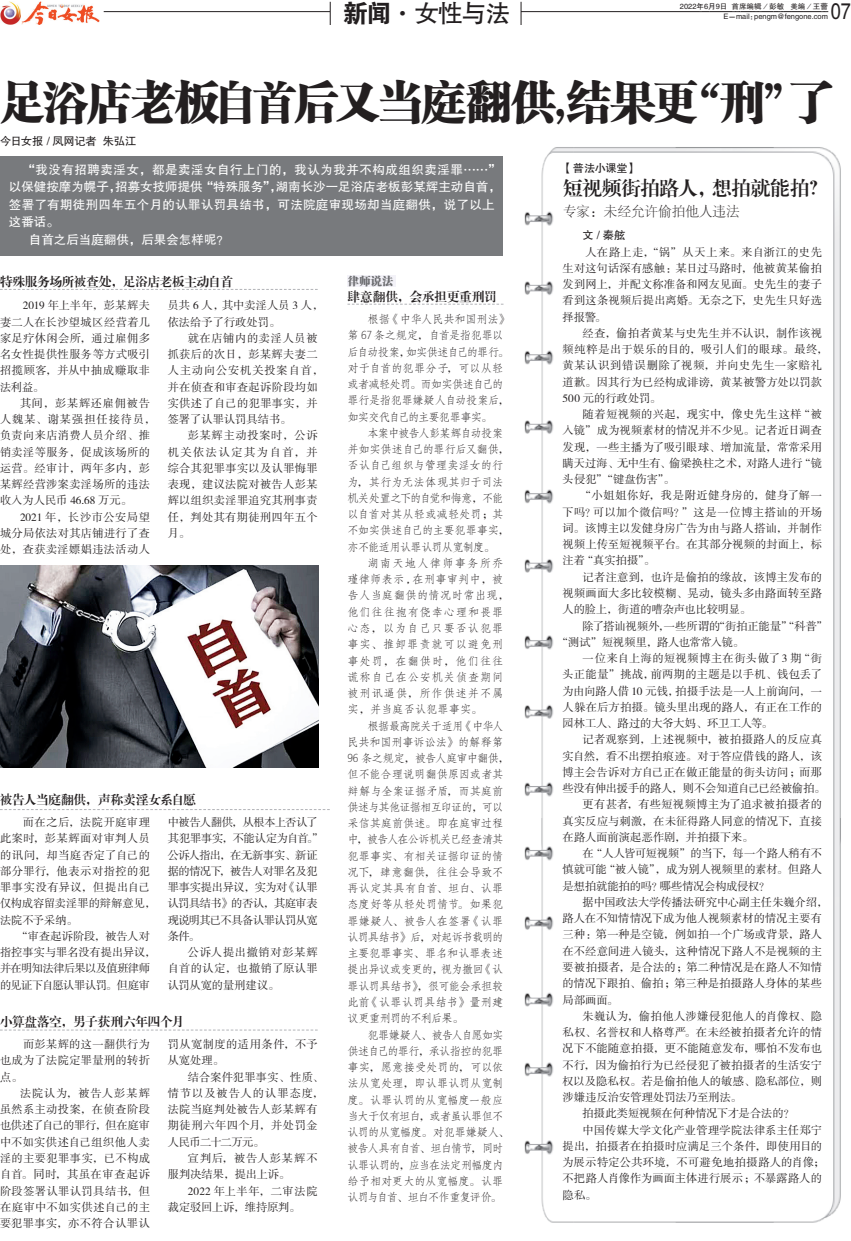
<style>
.page{position:relative;width:851px;height:1241px;background:#fff}
.page>*{position:absolute;margin:0;border:0;box-sizing:border-box;transform-origin:0 0}
.t1{font:45px "FZCSJW GB1 0";letter-spacing:-.03em;color:#231f20}
.t2{font:25px "FZHTJW GB1 0";color:#231f20}
.t3{font:22.62px "FZHTJW GB1 0";color:#231f20;scale:.8 1}
.t4{font:19.62px "FZXBSJW GB1 0";letter-spacing:-.015em;color:#231f20}
.t5{font:13.62px "FZSYJW GB1 0";color:#231f20}
.t6{font:12.5px "FZHTJW GB1 0";letter-spacing:.025em;color:#fff}
.t7{font:12.5px "FZXBSJW GB1 0";letter-spacing:-.01em;color:#231f20}
.t8{font:12.5px "FZHTJW GB1 0";color:#fff}
.t9{font:11.25px/16.2px "FZSSJW GB1 0";letter-spacing:.015em;color:#231f20;text-align:justify}
.t10{font:11.25px/16.2px "FZFSJW GB1 0";letter-spacing:-.025em;color:#231f20}
.t11{font:11.25px/16.2px "FZFSJW GB1 0";letter-spacing:-.05em;color:#231f20}
.t12{font:11.25px/16.2px "FZFSJW GB1 0";letter-spacing:.07em;color:#231f20}
.t13{font:11.25px/16.2px "FZSSJW GB1 0";letter-spacing:-.04em;color:#231f20}
.t14{font:11.25px/16.2px "FZSSJW GB1 0";letter-spacing:.035em;color:#231f20}
.t15{font:11.25px/16.2px "FZSSJW GB1 0";letter-spacing:-.01em;color:#231f20}
.t16{font:11.25px/16.2px "FZSSJW GB1 0";letter-spacing:-.03em;color:#231f20}
.t17{font:11.25px "FZSSJW GB1 0";letter-spacing:-.02em;color:#231f20}
.t18{font:11.25px "FZHTJW GB1 0";letter-spacing:-.03em;color:#231f20}
.t19{font:11.25px "FZSSJW GB1 0";letter-spacing:-.025em;color:#231f20}
.t20{font:11.25px "FZSSJW GB1 0";letter-spacing:-.015em;color:#231f20}
.t21{font:11.25px "FZSSJW GB1 0";letter-spacing:-.005em;color:#231f20}
.t22{font:11.25px "FZCSJW GB1 0";color:#6c6d70}
.t23{font:7.5px/10px "FZHTJW GB1 0";color:#231f20;text-align:right}
.s1{font-family:"FZDHTJW GB1 0"}
</style>
<div class="page">
<img style="left:524px;top:147px;width:317px;height:671px">
<img style="left:524px;top:818px;width:317px;height:405px">
<div style="left:347px;top:275px;width:49px;height:12px;background:#f3f2f8"></div>
<div style="left:0;top:156px;width:503px;height:100px;background:#787a7d"></div>
<hr style="left:104px;top:11px;width:724px;height:1px;background:#231f20">
<div style="left:330px;top:2px;width:190px;height:24px;background:#fff"></div>
<svg style="left:330px;top:2px;width:1px;height:23px"></svg>
<svg style="left:520px;top:2px;width:1px;height:23px"></svg>
<img style="left:0;top:1px;width:99px;height:24px">
<svg style="left:678px;top:11px;width:151px;height:2px"></svg>
<svg style="left:0;top:289px;width:317px;height:1px"></svg>
<img style="left:0;top:566px;width:318px;height:201px">
<svg style="left:0;top:809px;width:330px;height:1px"></svg>
<svg style="left:0;top:1029px;width:317px;height:1px"></svg>
<svg style="left:347px;top:304px;width:156px;height:1px"></svg>
<h2 class="t2" style="left:343px;top:-1px;width:169px"><span class="s1">新闻</span>·女性与法</h2>
<h3 class="t3" style="left:830px;top:-1px;width:27px">07</h3>
<p class="t23" style="left:680px;top:2px;width:149px">2022年6月9日 首席编辑／彭敏 美编／王蕾<br>E－mail：pengm@fengone.com</p>
<h1 class="t1" style="left:0;top:76px;width:836px">足浴店老板自首后又当庭翻供，结果更“刑”了</h1>
<p class="t18" style="left:0;top:135px;width:138px">今日女报 / 凤网记者 朱弘江</p>
<p class="t6" style="left:23px;top:163px;width:480px">“我没有招聘卖淫女，都是卖淫女自行上门的，我认为我并不构成组织卖淫罪……”</p>
<p class="t8" style="left:9px;top:180px;width:493px">以保健按摩为幌子，招募女技师提供“特殊服务”，湖南长沙一足浴店老板彭某辉主动自首，</p>
<p class="t6" style="left:9px;top:198px;width:487px">签署了有期徒刑四年五个月的认罪认罚具结书，可法院庭审现场却当庭翻供，说了以上</p>
<p class="t6" style="left:9px;top:215px;width:52px">这番话。</p>
<p class="t8" style="left:29px;top:233px;width:201px">自首之后当庭翻供，后果会怎样呢？</p>
<p class="t7" style="left:0;top:274px;width:234px">特殊服务场所被查处，足浴店老板主动自首</p>
<p class="t9" style="left:0;top:298px;width:151px;text-indent:23px">2019 年上半年，彭某辉夫妻二人在长沙望城区经营着几家足疗休闲会所，通过雇佣多名女性提供性服务等方式吸引招揽顾客，并从中抽成赚取非法利益。</p>
<p class="t9" style="left:0;top:395px;width:157px;text-align:left;text-indent:20px">其间，彭某辉还雇佣被告人魏某、谢某强担任接待员，负责向来店消费人员介绍、推销卖淫等服务，促成该场所的运营。经审计，两年多内，彭某辉经营涉案卖淫场所的违法收入为人民币 46.68 万元。</p>
<p class="t9" style="left:0;top:509px;width:151px;text-indent:20px">2021 年，长沙市公安局望城分局依法对其店铺进行了查处，查获卖淫嫖娼违法活动人</p>
<p class="t9" style="left:168px;top:298px;width:157px">员共 6 人，其中卖淫人员 3 人，依法给予了行政处罚。</p>
<p class="t9" style="left:168px;top:330px;width:157px;text-align:left;text-indent:20px">就在店铺内的卖淫人员被抓获后的次日，彭某辉夫妻二人主动向公安机关投案自首，并在侦查和审查起诉阶段均如实供述了自己的犯罪事实，并签署了认罪认罚具结书。</p>
<p class="t9" style="left:168px;top:428px;width:151px;text-indent:20px">彭某辉主动投案时，公诉机关依法认定其为自首，并综合其犯罪事实以及认罪悔罪表现，建议法院对被告人彭某辉以组织卖淫罪追究其刑事责任，判处其有期徒刑四年五个月。</p>
<p class="t7" style="left:0;top:792px;width:197px">被告人当庭翻供，声称卖淫女系自愿</p>
<p class="t9" style="left:0;top:814px;width:157px;text-align:left;text-indent:23px">而在之后，法院开庭审理此案时，彭某辉面对审判人员的讯问，却当庭否定了自己的部分罪行，他表示对指控的犯罪事实没有异议，但提出自己仅构成容留卖淫罪的辩解意见，法院不予采纳。</p>
<p class="t16" style="left:0;top:928px;width:157px;text-indent:17px">“审查起诉阶段，被告人对指控事实与罪名没有提出异议，并在明知法律后果以及值班律师的见证下自愿认罪认罚。但庭审</p>
<p class="t13" style="left:168px;top:814px;width:157px">中被告人翻供，从根本上否认了其犯罪事实，不能认定为自首。”公诉人指出，在无新事实、新证据的情况下，被告人对罪名及犯罪事实提出异议，实为对《认罪认罚具结书》的否认，其庭审表现说明其已不具备认罪认罚从宽条件。</p>
<p class="t9" style="left:168px;top:944px;width:151px;text-indent:20px">公诉人提出撤销对彭某辉自首的认定，也撤销了原认罪认罚从宽的量刑建议。</p>
<p class="t7" style="left:0;top:1014px;width:185px">小算盘落空，男子获刑六年四个月</p>
<p class="t9" style="left:0;top:1036px;width:151px;text-indent:23px">而彭某辉的这一翻供行为也成为了法院定罪量刑的转折点。</p>
<p class="t9" style="left:0;top:1085px;width:151px;text-indent:20px">法院认为，被告人彭某辉虽然系主动投案，在侦查阶段也供述了自己的罪行，但在庭审中不如实供述自己组织他人卖淫的主要犯罪事实，已不构成自首。同时，其虽在审查起诉阶段签署认罪认罚具结书，但在庭审中不如实供述自己的主要犯罪事实，亦不符合认罪认</p>
<p class="t14" style="left:168px;top:1036px;width:151px">罚从宽制度的适用条件，不予从宽处理。</p>
<p class="t14" style="left:168px;top:1069px;width:157px;text-indent:20px">结合案件犯罪事实、性质、情节以及被告人的认罪态度，法院当庭判处被告人彭某辉有期徒刑六年四个月，并处罚金人民币二十二万元。</p>
<p class="t9" style="left:168px;top:1150px;width:151px;text-indent:20px">宣判后，被告人彭某辉不服判决结果，提出上诉。</p>
<p class="t9" style="left:168px;top:1182px;width:151px;text-indent:20px">2022 年上半年，二审法院裁定驳回上诉，维持原判。</p>
<p class="t22" style="left:348px;top:275px;width:47px">律师说法</p>
<p class="t7" style="left:347px;top:289px;width:151px">肆意翻供，会承担更重刑罚</p>
<p class="t11" style="left:347px;top:311px;width:163px;text-indent:20px">根据《中华人民共和国刑法》第 67 条之规定，自首是指犯罪以后自动投案，如实供述自己的罪行。对于自首的犯罪分子，可以从轻或者减轻处罚。而如实供述自己的罪行是指犯罪嫌疑人自动投案后，如实交代自己的主要犯罪事实。</p>
<p class="t10" style="left:347px;top:425px;width:163px;text-indent:20px">本案中被告人彭某辉自动投案并如实供述自己的罪行后又翻供，否认自己组织与管理卖淫女的行为，其行为无法体现其归于司法机关处置之下的自觉和悔意，不能以自首对其从轻或减轻处罚；其不如实供述自己的主要犯罪事实，亦不能适用认罪认罚从宽制度。</p>
<p class="t12" style="left:347px;top:555px;width:163px;text-indent:20px">湖南天地人律师事务所乔瑾律师表示 , 在刑事审判中，被告人当庭翻供的情况时常出现，他们往往抱有侥幸心理和畏罪心态，以为自己只要否认犯罪事实、推卸罪责就可以避免刑事处罚，在翻供时，他们往往谎称自己在公安机关侦查期间被刑讯逼供，所作供述并不属实，并当庭否认犯罪事实。</p>
<p class="t10" style="left:347px;top:717px;width:163px;text-indent:20px">根据最高院关于适用《中华人民共和国刑事诉讼法》的解释第<br>96 条之规定，被告人庭审中翻供，但不能合理说明翻供原因或者其辩解与全案证据矛盾，而其庭前供述与其他证据相互印证的，可以采信其庭前供述。即在庭审过程中，被告人在公诉机关已经查清其犯罪事实、有相关证据印证的情况下，肆意翻供，往往会导致不再认定其具有自首、坦白、认罪态度好等从轻处罚情节。如果犯罪嫌疑人、被告人在签署《认罪认罚具结书》后，对起诉书载明的主要犯罪事实、罪名和认罪表述提出异议或变更的，视为撤回《认罪认罚具结书》，很可能会承担较此前《认罪认罚具结书》量刑建议更重刑罚的不利后果。</p>
<p class="t11" style="left:347px;top:1026px;width:163px;text-indent:20px">犯罪嫌疑人、被告人自愿如实供述自己的罪行，承认指控的犯罪事实，愿意接受处罚的，可以依法从宽处理，即认罪认罚从宽制度。认罪认罚的从宽幅度一般应当大于仅有坦白，或者虽认罪但不认罚的从宽幅度。对犯罪嫌疑人、被告人具有自首、坦白情节，同时认罪认罚的，应当在法定刑幅度内给予相对更大的从宽幅度。认罪认罚与自首、坦白不作重复评价。</p>
<p class="t18" style="left:561px;top:162px;width:77px">【普法小课堂】</p>
<h3 class="t4" style="left:563px;top:177px;width:266px">短视频街拍路人，想拍就能拍？</h3>
<p class="t5" style="left:563px;top:204px;width:178px">专家：未经允许偷拍他人违法</p>
<p class="t18" style="left:582px;top:229px;width:44px">文/秦舷</p>
<p class="t9" style="left:562px;top:244px;width:261px;text-indent:23px">人在路上走，“锅”从天上来。来自浙江的史先生对这句话深有感触：某日过马路时，他被黄某偷拍发到网上，并配文称准备和网友见面。史先生的妻子看到这条视频后提出离婚。无奈之下，史先生只好选择报警。</p>
<p class="t9" style="left:562px;top:325px;width:266px;text-align:left;text-indent:20px">经查，偷拍者黄某与史先生并不认识，制作该视频纯粹是出于娱乐的目的，吸引人们的眼球。最终，黄某认识到错误删除了视频，并向史先生一家赔礼道歉。因其行为已经构成诽谤，黄某被警方处以罚款<br>500 元的行政处罚。</p>
<p class="t9" style="left:562px;top:406px;width:261px;text-indent:20px">随着短视频的兴起，现实中，像史先生这样“被入镜”成为视频素材的情况并不少见。记者近日调查发现，一些主播为了吸引眼球、增加流量，常常采用瞒天过海、无中生有、偷梁换柱之术，对路人进行“镜头侵犯”“键盘伤害”。</p>
<p class="t9" style="left:562px;top:488px;width:261px;text-indent:17px">“小姐姐你好，我是附近健身房的，健身了解一下吗？可以加个微信吗？”这是一位博主搭讪的开场词。该博主以发健身房广告为由与路人搭讪，并制作视频上传至短视频平台。在其部分视频的封面上，标注着“真实拍摄”。</p>
<p class="t9" style="left:562px;top:569px;width:261px;text-indent:20px">记者注意到，也许是偷拍的缘故，该博主发布的视频画面大多比较模糊、晃动，镜头多由路面转至路人的脸上，街道的嘈杂声也比较明显。</p>
<p class="t15" style="left:557px;top:618px;width:272px;text-indent:26px">除了搭讪视频外，一些所谓的“街拍正能量”“科普” “测试”短视频里，路人也常常入镜。</p>
<p class="t9" style="left:562px;top:650px;width:261px;text-indent:20px">一位来自上海的短视频博主在街头做了 3 期“街头正能量”挑战，前两期的主题是以手机、钱包丢了为由向路人借 10 元钱，拍摄手法是一人上前询问，一人躲在后方拍摄。镜头里出现的路人，有正在工作的园林工人、路过的大爷大妈、环卫工人等。</p>
<p class="t14" style="left:582px;top:731px;width:241px">记者观察到，上述视频中，被拍摄路人的反应真</p>
<p class="t9" style="left:562px;top:748px;width:261px">实自然，看不出摆拍痕迹。对于答应借钱的路人，该</p>
<p class="t9" style="left:562px;top:764px;width:261px">博主会告诉对方自己正在做正能量的街头访问；而那</p>
<p class="t17" style="left:562px;top:782px;width:264px">些没有伸出援手的路人，则不会知道自己已经被偷拍。</p>
<p class="t9" style="left:582px;top:796px;width:241px">更有甚者，有些短视频博主为了追求被拍摄者的</p>
<p class="t9" style="left:562px;top:813px;width:261px">真实反应与刺激，在未征得路人同意的情况下，直接</p>
<p class="t9" style="left:562px;top:829px;width:192px">在路人面前演起恶作剧，并拍摄下来。</p>
<p class="t19" style="left:582px;top:847px;width:241px">在“人人皆可短视频”的当下，每一个路人稍有不</p>
<p class="t15" style="left:562px;top:861px;width:261px">慎就可能“被入镜”，成为别人视频里的素材。但路人</p>
<p class="t20" style="left:562px;top:879px;width:209px">是想拍就能拍的吗？哪些情况会构成侵权？</p>
<p class="t15" style="left:582px;top:894px;width:246px">据中国政法大学传播法研究中心副主任朱巍介绍，</p>
<p class="t9" style="left:562px;top:910px;width:261px">路人在不知情情况下成为他人视频素材的情况主要有</p>
<p class="t9" style="left:562px;top:926px;width:261px">三种：第一种是空镜，例如拍一个广场或背景，路人</p>
<p class="t9" style="left:562px;top:943px;width:261px">在不经意间进入镜头，这种情况下路人不是视频的主</p>
<p class="t9" style="left:562px;top:959px;width:261px">要被拍摄者，是合法的；第二种情况是在路人不知情</p>
<p class="t9" style="left:562px;top:975px;width:261px">的情况下跟拍、偷拍；第三种是拍摄路人身体的某些</p>
<p class="t9" style="left:562px;top:991px;width:57px">局部画面。</p>
<p class="t9" style="left:582px;top:1008px;width:241px">朱巍认为，偷拍他人涉嫌侵犯他人的肖像权、隐</p>
<p class="t9" style="left:562px;top:1024px;width:261px">私权、名誉权和人格尊严。在未经被拍摄者允许的情</p>
<p class="t9" style="left:562px;top:1040px;width:261px">况下不能随意拍摄，更不能随意发布，哪怕不发布也</p>
<p class="t9" style="left:562px;top:1056px;width:261px">不行，因为偷拍行为已经侵犯了被拍摄者的生活安宁</p>
<p class="t9" style="left:562px;top:1073px;width:261px">权以及隐私权。若是偷拍他人的敏感、隐私部位，则</p>
<p class="t9" style="left:562px;top:1089px;width:180px">涉嫌违反治安管理处罚法乃至刑法。</p>
<p class="t21" style="left:582px;top:1107px;width:213px">拍摄此类短视频在何种情况下才是合法的？</p>
<p class="t9" style="left:582px;top:1121px;width:241px">中国传媒大学文化产业管理学院法律系主任郑宁</p>
<p class="t9" style="left:562px;top:1138px;width:261px">提出，拍摄者在拍摄时应满足三个条件，即使用目的</p>
<p class="t9" style="left:562px;top:1154px;width:264px">为展示特定公共环境，不可避免地拍摄路人的肖像；</p>
<p class="t9" style="left:562px;top:1170px;width:261px">不把路人肖像作为画面主体进行展示；不暴露路人的</p>
<p class="t9" style="left:562px;top:1186px;width:35px">隐私。</p>
</div>
